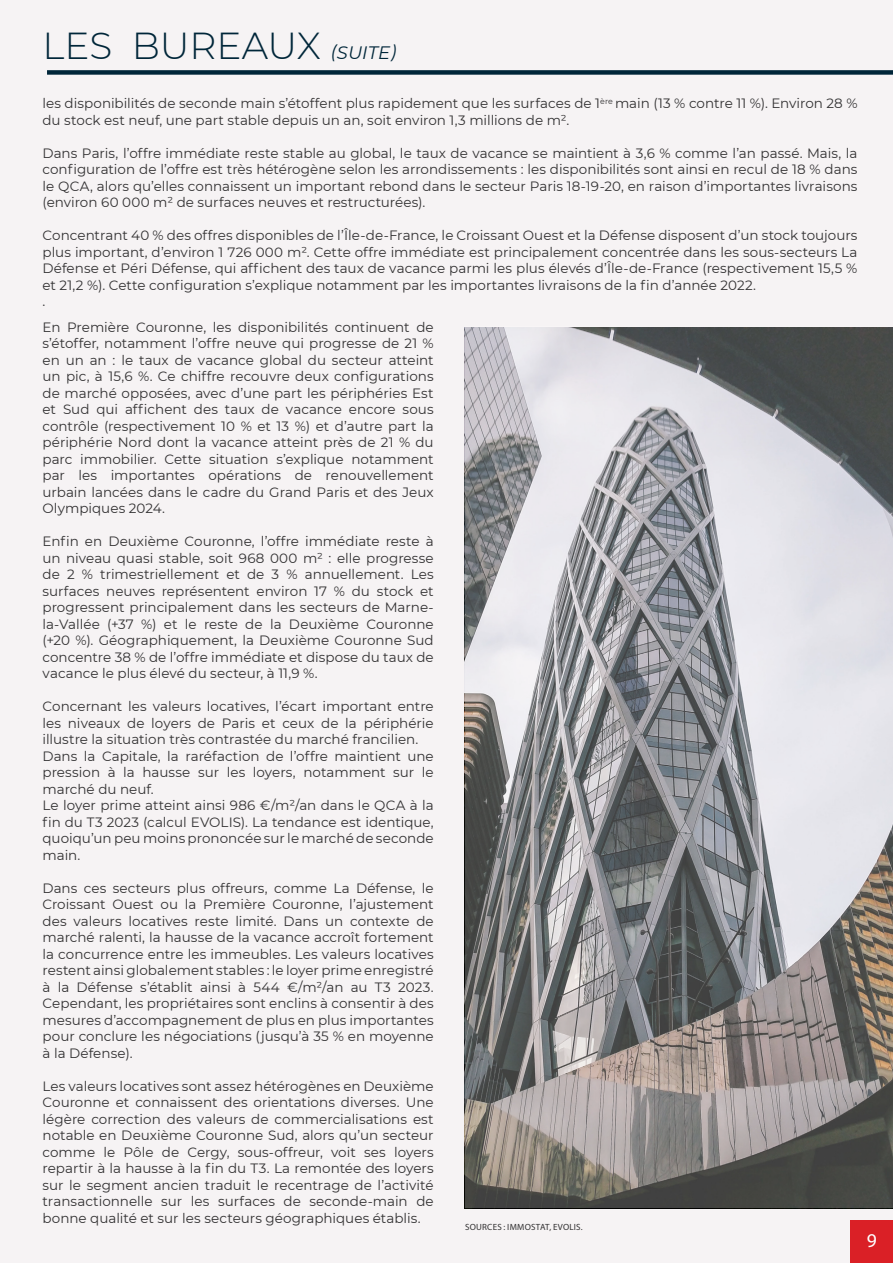
<style>
.page{position:relative;width:893px;height:1263px;background:#f6f3f4}
.page>*{position:absolute;margin:0;border:0;box-sizing:border-box;transform-origin:0 0}
.t1{font:300 37.5px "Montserrat";color:#002639}
.t2{font:19.5px "Myriad Pro";color:#fff}
.Text_8_5{font:13.5px/16.5px "Montserrat";color:#323132;text-align:justify}
.Caption_8{font:9px "Myriad Pro";letter-spacing:.025em;color:#323132}
.s1{font-weight:400;font-style:italic;font-size:18px}
</style>
<div class="page">
<svg style="left:466px;top:327px;width:427px;height:881px"></svg>
<div style="left:47px;top:70px;width:846px;height:5px;background:#002639"></div>
<div style="left:850px;top:1220px;width:43px;height:43px;background:#da2026"></div>
<p class="t1" style="left:43px;top:21px;width:355px">LES BUREAUX <span class="s1">(SUITE)</span></p>
<p class="Text_8_5" style="left:43px;top:94px;width:816px">les disponibilités de seconde main s’étoffent plus rapidement que les surfaces de 1<sup>ère</sup> main (13 % contre 11 %). Environ 28 % du stock est neuf, une part stable depuis un an, soit environ 1,3 millions de m².</p>
<p class="Text_8_5" style="left:43px;top:144px;width:816px">Dans Paris, l’offre immédiate reste stable au global, le taux de vacance se maintient à 3,6 % comme l’an passé. Mais, la configuration de l’offre est très hétérogène selon les arrondissements : les disponibilités sont ainsi en recul de 18 % dans le QCA, alors qu’elles connaissent un important rebond dans le secteur Paris 18-19-20, en raison d’importantes livraisons (environ 60 000 m² de surfaces neuves et restructurées).</p>
<p class="Text_8_5" style="left:43px;top:226px;width:816px">Concentrant 40 % des offres disponibles de l’Île-de-France, le Croissant Ouest et la Défense disposent d’un stock toujours plus important, d’environ 1 726 000 m². Cette offre immédiate est principalement concentrée dans les sous-secteurs La Défense et Péri Défense, qui affichent des taux de vacance parmi les plus élevés d’Île-de-France (respectivement 15,5 % et 21,2 %). Cette configuration s’explique notamment par les importantes livraisons de la fin d’année 2022.</p>
<p class="Text_8_5" style="left:43px;top:292px;width:4px">.</p>
<p class="Text_8_5" style="left:43px;top:318px;width:393px">En Première Couronne, les disponibilités continuent de s’étoffer, notamment l’offre neuve qui progresse de 21 % en un an : le taux de vacance global du secteur atteint un pic, à 15,6 %. Ce chiffre recouvre deux configurations de marché opposées, avec d’une part les périphéries Est et Sud qui affichent des taux de vacance encore sous contrôle (respectivement 10 % et 13 %) et d’autre part la périphérie Nord dont la vacance atteint près de 21 % du parc immobilier. Cette situation s’explique notamment par les importantes opérations de renouvellement urbain lancées dans le cadre du Grand Paris et des Jeux Olympiques 2024.</p>
<p class="Text_8_5" style="left:43px;top:532px;width:393px">Enfin en Deuxième Couronne, l’offre immédiate reste à un niveau quasi stable, soit 968 000 m² : elle progresse de 2 % trimestriellement et de 3 % annuellement. Les surfaces neuves représentent environ 17 % du stock et progressent principalement dans les secteurs de Marne&shy;la-Vallée (+37 %) et le reste de la Deuxième Couronne (+20 %). Géographiquement, la Deuxième Couronne Sud concentre 38 % de l’offre immédiate et dispose du taux de vacance le plus élevé du secteur, à 11,9 %.</p>
<p class="Text_8_5" style="left:43px;top:697px;width:393px">Concernant les valeurs locatives, l’écart important entre les niveaux de loyers de Paris et ceux de la périphérie illustre la situation très contrastée du marché francilien.</p>
<p class="Text_8_5" style="left:43px;top:747px;width:393px">Dans la Capitale, la raréfaction de l’offre maintient une pression à la hausse sur les loyers, notamment sur le marché du neuf.</p>
<p class="Text_8_5" style="left:43px;top:796px;width:393px">Le loyer prime atteint ainsi 986 €/m²/an dans le QCA à la fin du T3 2023 (calcul EVOLIS). La tendance est identique, quoiqu’un peu moins prononcée sur le marché de seconde main.</p>
<p class="Text_8_5" style="left:43px;top:879px;width:393px">Dans ces secteurs plus offreurs, comme La Défense, le Croissant Ouest ou la Première Couronne, l’ajustement des valeurs locatives reste limité. Dans un contexte de marché ralenti, la hausse de la vacance accroît fortement la concurrence entre les immeubles. Les valeurs locatives restent ainsi globalement stables : le loyer prime enregistré à la Défense s’établit ainsi à 544 €/m²/an au T3 2023.<br>Cependant, les propriétaires sont enclins à consentir à des mesures d’accompagnement de plus en plus importantes pour conclure les négociations (jusqu’à 35 % en moyenne à la Défense).</p>
<p class="Text_8_5" style="left:43px;top:1077px;width:393px">Les valeurs locatives sont assez hétérogènes en Deuxième Couronne et connaissent des orientations diverses. Une légère correction des valeurs de commercialisations est notable en Deuxième Couronne Sud, alors qu’un secteur comme le Pôle de Cergy, sous-offreur, voit ses loyers repartir à la hausse à la fin du T3. La remontée des loyers sur le segment ancien traduit le recentrage de l’activité transactionnelle sur les surfaces de seconde-main de bonne qualité et sur les secteurs géographiques établis.</p>
<p class="Caption_8" style="left:465px;top:1222px;width:119px">SOURCES : IMMOSTAT, EVOLIS.</p>
<p class="t2" style="left:867px;top:1229px;width:12px">9</p>
</div>
